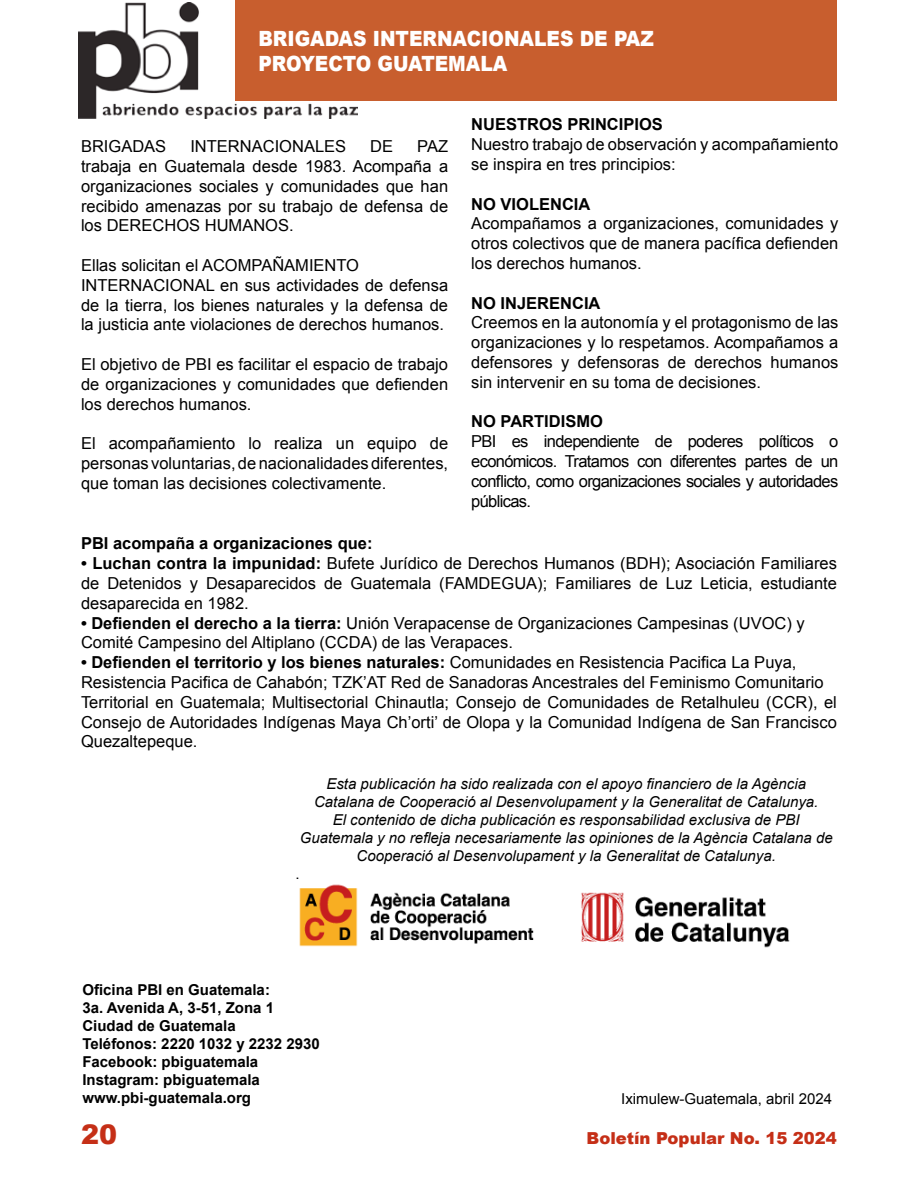
<style>
.page{position:relative;width:918px;height:1188px;background:#fff}
.page>*{position:absolute;margin:0;border:0;box-sizing:border-box;transform-origin:0 0}
.t1{font:900 27px "Arial";color:#c52f17}
.t2{font:900 21px/25.2px "Arial";color:#fff;scale:.89 1}
.t3{font:16.5px/19.8px "Arial";color:#000;text-align:justify}
.t4{font:700 16.5px "Arial";color:#000}
.t5{font:900 16.5px "Arial";color:#c52f17}
.t6{font:italic 15px/18px "Arial";color:#000;text-align:center}
.t7{font:700 15px/18px "Arial";color:#000}
.t8{font:15px "Arial";color:#000}
.s1{font-weight:700}
</style>
<div class="page">
<div style="left:235px;top:0;width:602px;height:101px;background:#c85e2e"></div>
<img style="left:78px;top:2px;width:279px;height:116px">
<img style="left:299px;top:884px;width:491px;height:64px">
<p class="t2" style="left:258px;top:25px;width:446px">BRIGADAS INTERNACIONALES DE PAZ<br>PROYECTO GUATEMALA</p>
<p class="t3" style="left:81px;top:137px;width:87px">BRIGADAS</p>
<p class="t3" style="left:190px;top:137px;width:157px">INTERNACIONALES</p>
<p class="t3" style="left:370px;top:137px;width:24px">DE</p>
<p class="t3" style="left:81px;top:137px;width:369px;text-indent:336px">PAZ trabaja en Guatemala desde 1983. Acompaña a organizaciones sociales y comunidades que han recibido amenazas por su trabajo de defensa de los DERECHOS HUMANOS.</p>
<p class="t3" style="left:81px;top:255px;width:369px;text-align:left">Ellas solicitan el ACOMPAÑAMIENTO INTERNACIONAL en sus actividades de defensa de la tierra, los bienes naturales y la defensa de la justicia ante violaciones de derechos humanos.</p>
<p class="t3" style="left:81px;top:354px;width:369px">El objetivo de PBI es facilitar el espacio de trabajo de organizaciones y comunidades que defienden los derechos humanos.</p>
<p class="t3" style="left:81px;top:434px;width:369px">El acompañamiento lo realiza un equipo de personas voluntarias, de nacionalidades diferentes, que toman las decisiones colectivamente.</p>
<p class="t4" style="left:471px;top:114px;width:193px">NUESTROS PRINCIPIOS</p>
<p class="t3" style="left:471px;top:135px;width:369px">Nuestro trabajo de observación y acompañamiento se inspira en tres principios:</p>
<p class="t4" style="left:471px;top:193px;width:121px">NO VIOLENCIA</p>
<p class="t3" style="left:471px;top:214px;width:369px">Acompañamos a organizaciones, comunidades y otros colectivos que de manera pacífica defienden los derechos humanos.</p>
<p class="t4" style="left:471px;top:292px;width:131px">NO INJERENCIA</p>
<p class="t3" style="left:471px;top:313px;width:369px">Creemos en la autonomía y el protagonismo de las organizaciones y lo respetamos. Acompañamos a defensores y defensoras de derechos humanos sin intervenir en su toma de decisiones.</p>
<p class="t4" style="left:471px;top:411px;width:133px">NO PARTIDISMO</p>
<p class="t3" style="left:471px;top:432px;width:369px">PBI es independiente de poderes políticos o económicos. Tratamos con diferentes partes de un conflicto, como organizaciones sociales y autoridades públicas.</p>
<p class="t4" style="left:81px;top:533px;width:293px">PBI acompaña a organizaciones que:</p>
<p class="t3" style="left:81px;top:554px;width:757px"><span class="s1">• Luchan contra la impunidad:</span> Bufete Jurídico de Derechos Humanos (BDH); Asociación Familiares de Detenidos y Desaparecidos de Guatemala (FAMDEGUA); Familiares de Luz Leticia, estudiante desaparecida en 1982.</p>
<p class="t3" style="left:81px;top:613px;width:725px"><span class="s1">• Defienden el derecho a la tierra:</span> Unión Verapacense de Organizaciones Campesinas (UVOC) y<br>Comité Campesino del Altiplano (CCDA) de las Verapaces.</p>
<p class="t3" style="left:81px;top:653px;width:757px;text-align:left"><span class="s1">• Defienden el territorio y los bienes naturales:</span> Comunidades en Resistencia Pacifica La Puya, Resistencia Pacifica de Cahabón; TZK’AT Red de Sanadoras Ancestrales del Feminismo Comunitario Territorial en Guatemala; Multisectorial Chinautla; Consejo de Comunidades de Retalhuleu (CCR), el Consejo de Autoridades Indígenas Maya Ch’orti’ de Olopa y la Comunidad Indígena de San Francisco Quezaltepeque.</p>
<p class="t6" style="left:300px;top:774px;width:535px">Esta publicación ha sido realizada con el apoyo financiero de la Agència Catalana de Cooperació al Desenvolupament y la Generalitat de Catalunya.<br>El contenido de dicha publicación es responsabilidad exclusiva de PBI Guatemala y no refleja necesariamente las opiniones de la Agència Catalana de Cooperació al Desenvolupament y la Generalitat de Catalunya.</p>
<p class="t8" style="left:296px;top:863px;width:6px">.</p>
<p class="t7" style="left:82px;top:981px;width:239px">Oficina PBI en Guatemala:<br>3a. Avenida A, 3-51, Zona 1<br>Ciudad de Guatemala<br>Teléfonos: 2220 1032 y 2232 2930<br>Facebook: pbiguatemala<br>Instagram: pbiguatemala www.pbi-guatemala.org</p>
<p class="t8" style="left:621px;top:1089px;width:212px">Iximulew-Guatemala, abril 2024</p>
<h1 class="t1" style="left:81px;top:1115px;width:38px">20</h1>
<p class="t5" style="left:587px;top:1127px;width:252px">Boletín Popular No. 15 2024</p>
</div>
